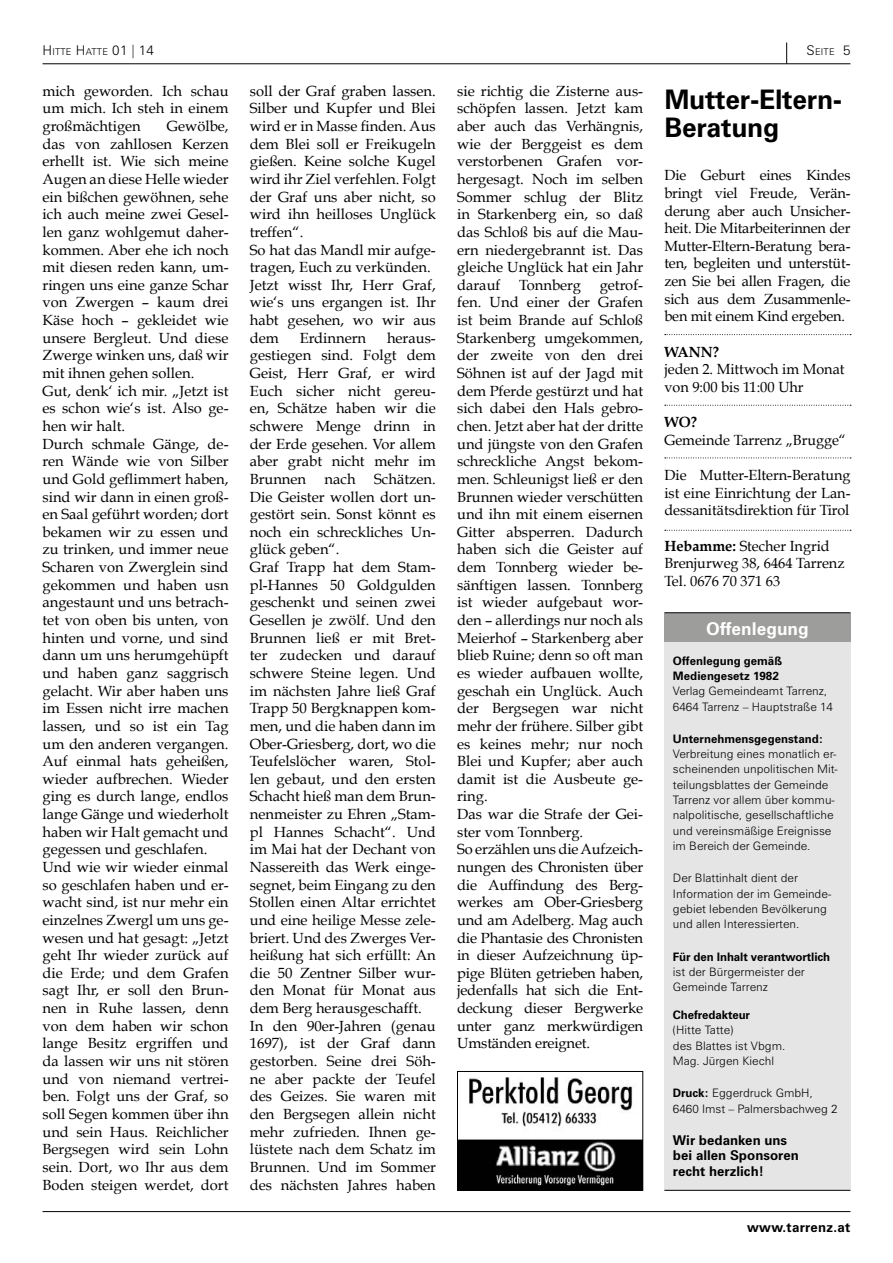
<style>
.page{position:relative;width:893px;height:1263px;background:#fff}
.page>*{position:absolute;margin:0;border:0;box-sizing:border-box;transform-origin:0 0}
.t1{font:700 27px/28.5px "Zurich BT";letter-spacing:-.01em;color:#000}
.t2{font:700 17.7px "Zurich BT";color:#fff}
.t3{font:14.7px/17.7px "Book Antiqua";color:#000}
.t4{font:700 14.7px "Book Antiqua";color:#000}
.t5{font:700 13.5px/15.3px "Zurich BT";color:#000}
.t6{font:700 13.5px "Zurich BT";letter-spacing:.02em;color:#000}
.t7{font:300 11.7px/15.3px "Zurich BT";color:#000}
.t8{font:700 11.7px/15.3px "Zurich BT";color:#000}
.t9{font:300 9.45px "Zurich BT";letter-spacing:.02em;color:#000}
.s1{font-size:13.5px}
.s2{font-weight:700}
</style>
<div class="page">
<hr style="left:43px;top:63px;width:807px;height:1px;background:#000">
<svg style="left:786px;top:43px;width:1px;height:21px"></svg>
<hr style="left:43px;top:1211px;width:807px;height:1px;background:#000">
<div style="left:664px;top:613px;width:186px;height:29px;background:#9d9d9c"></div>
<div style="left:664px;top:642px;width:186px;height:548px;background:#e5e5e5"></div>
<hr style="left:664px;top:612px;width:186px;height:1px;background:#000">
<hr style="left:664px;top:1190px;width:186px;height:1px;background:#000">
<img style="left:459px;top:1077px;width:182px;height:112px">
<div style="left:457px;top:1071px;width:186px;height:120px;border:1px solid #000"></div>
<svg style="left:665px;top:334px;width:186px;height:1px"></svg>
<svg style="left:665px;top:458px;width:186px;height:1px"></svg>
<svg style="left:665px;top:405px;width:186px;height:1px"></svg>
<svg style="left:665px;top:530px;width:186px;height:1px"></svg>
<p class="t9" style="left:43px;top:46px;width:113px"><span class="s1">H</span>ITTE <span class="s1">H</span>ATTE <span class="s1">01 | 14</span></p>
<p class="t9" style="left:807px;top:46px;width:45px"><span class="s1">S</span>EITE <span class="s1">5</span></p>
<p class="t3" style="left:43px;top:82px;width:188px;text-align:justify">mich geworden. Ich schau um mich. Ich steh in einem großmächtigen</p>
<p class="t3" style="left:43px;top:117px;width:188px;text-indent:124px">Gewölbe, das von zahllosen Kerzen erhellt ist. Wie sich meine<br>Augen an diese Helle wieder ein bißchen gewöhnen, sehe ich auch meine zwei Gesel&shy;len ganz wohlgemut daher&shy;kommen. Aber ehe ich noch mit diesen reden kann, um&shy;ringen uns eine ganze Schar von Zwergen – kaum drei<br>Käse hoch – gekleidet wie unsere Bergleut. Und diese<br>Zwerge winken uns, daß wir mit ihnen gehen sollen.<br>Gut, denk‘ ich mir. „Jetzt ist es schon wie‘s ist. Also ge&shy;hen wir halt.<br>Durch schmale Gänge, de&shy;ren Wände wie von Silber und Gold geflimmert haben, sind wir dann in einen groß&shy;en Saal geführt worden; dort bekamen wir zu essen und zu trinken, und immer neue<br>Scharen von Zwerglein sind gekommen und haben usn angestaunt und uns betrach&shy;tet von oben bis unten, von hinten und vorne, und sind dann um uns herumgehüpft und haben ganz saggrisch gelacht. Wir aber haben uns im Essen nicht irre machen lassen, und so ist ein Tag um den anderen vergangen.<br>Auf einmal hats geheißen, wieder aufbrechen. Wieder ging es durch lange, endlos lange Gänge und wiederholt haben wir Halt gemacht und gegessen und geschlafen.<br>Und wie wir wieder einmal so geschlafen haben und er&shy;wacht sind, ist nur mehr ein einzelnes Zwergl um uns ge&shy;wesen und hat gesagt: „Jetzt geht Ihr wieder zurück auf die Erde; und dem Grafen sagt Ihr, er soll den Brun&shy;nen in Ruhe lassen, denn von dem haben wir schon lange Besitz ergriffen und da lassen wir uns nit stören und von niemand vertrei&shy;ben. Folgt uns der Graf, so soll Segen kommen über ihn und sein Haus. Reichlicher<br>Bergsegen wird sein Lohn sein. Dort, wo Ihr aus dem<br>Boden steigen werdet, dort</p>
<p class="t3" style="left:250px;top:82px;width:188px">soll der Graf graben lassen.<br>Silber und Kupfer und Blei wird er in Masse finden. Aus dem Blei soll er Freikugeln gießen. Keine solche Kugel wird ihr Ziel verfehlen. Folgt der Graf uns aber nicht, so wird ihn heilloses Unglück treffen“.<br>So hat das Mandl mir aufge&shy;tragen, Euch zu verkünden.<br>Jetzt wisst Ihr, Herr Graf, wie‘s uns ergangen ist. Ihr habt gesehen, wo wir aus dem</p>
<p class="t3" style="left:250px;top:329px;width:188px;text-align:justify;text-indent:137px">heraus&shy;gestiegen sind. Folgt dem Geist, Herr Graf, er wird Euch sicher nicht gereu&shy;en, Schätze haben wir die schwere Menge drinn in der Erde gesehen. Vor allem aber grabt nicht mehr im Brunnen</p>
<p class="t3" style="left:300px;top:329px;width:68px">Erdinnern</p>
<p class="t3" style="left:250px;top:470px;width:188px;text-indent:124px">Schätzen.<br>Die Geister wollen dort un&shy;gestört sein. Sonst könnt es noch ein schreckliches Un&shy;glück geben“.<br>Graf Trapp hat dem Stam&shy;pl-Hannes 50 Goldgulden geschenkt und seinen zwei<br>Gesellen je zwölf. Und den<br>Brunnen ließ er mit Bret&shy;ter zudecken und darauf schwere Steine legen. Und im nächsten Jahre ließ Graf<br>Trapp 50 Bergknappen kom&shy;men, und die haben dann im<br>Ober-Griesberg, dort, wo die<br>Teufelslöcher waren, Stol&shy;len gebaut, und den ersten<br>Schacht hieß man dem Brun&shy;nenmeister zu Ehren „Stam&shy;pl Hannes Schacht“. Und im Mai hat der Dechant von<br>Nassereith das Werk einge&shy;segnet, beim Eingang zu den<br>Stollen einen Altar errichtet und eine heilige Messe zele&shy;briert. Und des Zwerges Ver&shy;heißung hat sich erfüllt: An die 50 Zentner Silber wur&shy;den Monat für Monat aus dem Berg herausgeschafft.<br>In den 90er-Jahren (genau<br>1697), ist der Graf dann gestorben. Seine drei Söh&shy;ne aber packte der Teufel des Geizes. Sie waren mit den Bergsegen allein nicht mehr zufrieden. Ihnen ge&shy;lüstete nach dem Schatz im<br>Brunnen. Und im Sommer des nächsten Jahres haben</p>
<p class="t3" style="left:325px;top:470px;width:33px">nach</p>
<p class="t3" style="left:457px;top:82px;width:188px;text-align:justify">sie richtig die Zisterne aus&shy;schöpfen lassen. Jetzt kam aber auch das Verhängnis, wie der Berggeist es dem verstorbenen Grafen vor&shy;hergesagt. Noch im selben Sommer schlug der Blitz in Starkenberg ein, so daß das Schloß bis auf die Mau&shy;ern niedergebrannt ist. Das gleiche Unglück hat ein Jahr darauf</p>
<p class="t3" style="left:457px;top:276px;width:188px;text-indent:143px">getrof&shy;fen. Und einer der Grafen ist beim Brande auf Schloß<br>Starkenberg umgekommen, der zweite von den drei<br>Söhnen ist auf der Jagd mit dem Pferde gestürzt und hat sich dabei den Hals gebro&shy;chen. Jetzt aber hat der dritte und jüngste von den Grafen schreckliche Angst bekom&shy;men. Schleunigst ließ er den<br>Brunnen wieder verschütten und ihn mit einem eisernen<br>Gitter absperren. Dadurch haben sich die Geister auf dem Tonnberg wieder be&shy;sänftigen lassen. Tonnberg ist wieder aufgebaut wor&shy;den – allerdings nur noch als<br>Meierhof – Starkenberg aber blieb Ruine; denn so oft man es wieder aufbauen wollte, geschah ein Unglück. Auch der Bergsegen war nicht mehr der frühere. Silber gibt es keines mehr; nur noch<br>Blei und Kupfer; aber auch damit ist die Ausbeute ge&shy;ring.<br>Das war die Strafe der Gei&shy;ster vom Tonnberg.<br>So erzählen uns die Aufzeich&shy;nungen des Chronisten über die Auffindung des Berg&shy;werkes am Ober-Griesberg und am Adelberg. Mag auch die Phantasie des Chronisten in dieser Aufzeichnung üp&shy;pige Blüten getrieben haben, jedenfalls hat sich die Ent&shy;deckung dieser Bergwerke unter ganz merkwürdigen<br>Umständen ereignet.</p>
<p class="t3" style="left:519px;top:276px;width:63px">Tonnberg</p>
<h1 class="t1" style="left:664px;top:85px;width:179px">Mutter-Eltern-<br>Beratung</h1>
<p class="t3" style="left:664px;top:166px;width:188px;text-align:justify">Die Geburt eines Kindes bringt viel Freude, Verän&shy;derung aber auch Unsicher&shy;heit. Die Mitarbeiterinnen der Mutter-Eltern-Beratung bera&shy;ten, begleiten und unterstüt&shy;zen Sie bei allen Fragen, die sich aus dem Zusammenle&shy;ben mit einem Kind ergeben.</p>
<p class="t4" style="left:664px;top:343px;width:56px">WANN?</p>
<p class="t3" style="left:664px;top:360px;width:182px">jeden 2. Mittwoch im Monat von 9:00 bis 11:00 Uhr</p>
<p class="t4" style="left:664px;top:414px;width:34px">WO?</p>
<p class="t3" style="left:664px;top:431px;width:183px">Gemeinde Tarrenz „Brugge“</p>
<p class="t3" style="left:664px;top:466px;width:188px;text-align:justify">Die Mutter-Eltern-Beratung ist eine Einrichtung der Lan&shy;dessanitätsdirektion für Tirol</p>
<p class="t3" style="left:664px;top:537px;width:182px"><span class="s2">Hebamme:</span> Stecher Ingrid<br>Brenjurweg 38, 6464 Tarrenz<br>Tel. 0676 70 371 63</p>
<p class="t2" style="left:706px;top:618px;width:104px">Offenlegung</p>
<p class="t8" style="left:673px;top:653px;width:111px">Offenlegung gemäß<br>Mediengesetz 1982</p>
<p class="t7" style="left:673px;top:683px;width:162px">Verlag Gemeindeamt Tarrenz,<br>6464 Tarrenz – Hauptstraße 14</p>
<p class="t8" style="left:673px;top:731px;width:152px">Unternehmensgegenstand:</p>
<p class="t7" style="left:673px;top:746px;width:166px">Verbreitung eines monatlich er&shy;scheinenden unpolitischen Mit&shy;teilungsblattes der Gemeinde<br>Tarrenz vor allem über kommu&shy;nalpolitische, gesellschaftliche und vereinsmäßige Ereignisse im Bereich der Gemeinde.</p>
<p class="t7" style="left:673px;top:870px;width:160px">Der Blattinhalt dient der<br>Information der im Gemeinde&shy;gebiet lebenden Bevölkerung und allen Interessierten.</p>
<p class="t8" style="left:673px;top:948px;width:159px">Für den Inhalt verantwortlich</p>
<p class="t7" style="left:673px;top:964px;width:133px">ist der Bürgermeister der<br>Gemeinde Tarrenz</p>
<p class="t8" style="left:673px;top:1007px;width:79px">Chefredakteur</p>
<p class="t7" style="left:673px;top:1022px;width:114px">(Hitte Tatte)<br>des Blattes ist Vbgm.<br>Mag. Jürgen Kiechl</p>
<p class="t7" style="left:673px;top:1085px;width:166px"><span class="s2">Druck:</span> Eggerdruck GmbH,<br>6460 Imst – Palmersbachweg 2</p>
<p class="t5" style="left:673px;top:1132px;width:127px">Wir bedanken uns bei allen Sponsoren recht herzlich!</p>
<p class="t6" style="left:747px;top:1219px;width:105px">www.tarrenz.at</p>
</div>
